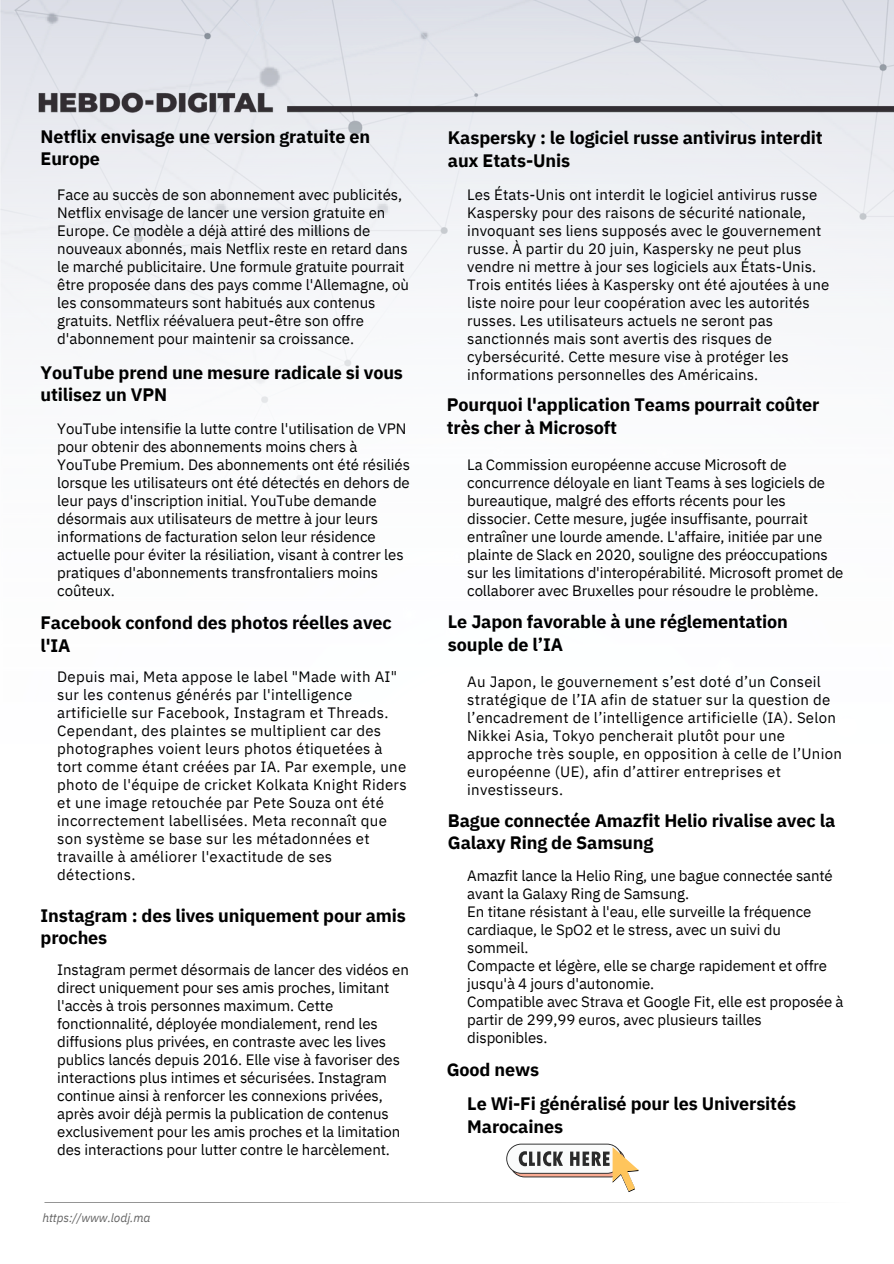
<style>
.page{position:relative;width:894px;height:1264px;background:#fff}
.page>*{position:absolute;margin:0;border:0;box-sizing:border-box;transform-origin:0 0}
.t1{font:700 18px/22.5px "IBM Plex Sans";letter-spacing:-.01em;color:#000}
.t2{font:15px/18px "IBM Plex Sans";letter-spacing:-.005em;color:#000}
.t3{font:15px/18px "IBM Plex Sans";letter-spacing:.02em;color:#000}
.t4{font:italic 12px "IBM Plex Sans";letter-spacing:-.01em;color:#646464}
</style>
<div class="page">
<img style="left:0;top:0;width:893px;height:1203px">
<svg style="left:44px;top:1201px;width:808px;height:1px"></svg>
<svg style="left:506px;top:1143px;width:132px;height:49px"></svg>
<h1 class="t1" style="left:41px;top:126px;width:331px;line-height:21.3px">Netflix envisage une version gratuite en<br>Europe</h1>
<h2 class="t2" style="left:57px;top:185px;width:353px">Face au succès de son abonnement avec publicités, Netflix envisage de lancer une version gratuite en Europe. Ce modèle a déjà attiré des millions de nouveaux abonnés, mais Netflix reste en retard dans le marché publicitaire. Une formule gratuite pourrait être proposée dans des pays comme l'Allemagne, où les consommateurs sont habitués aux contenus gratuits. Netflix réévaluera peut-être son offre d'abonnement pour maintenir sa croissance.</h2>
<h2 class="t1" style="left:41px;top:361px;width:364px">YouTube prend une mesure radicale si vous utilisez un VPN</h2>
<h1 class="t2" style="left:57px;top:419px;width:354px">YouTube intensifie la lutte contre l'utilisation de VPN pour obtenir des abonnements moins chers à YouTube Premium. Des abonnements ont été résiliés lorsque les utilisateurs ont été détectés en dehors de leur pays d'inscription initial. YouTube demande désormais aux utilisateurs de mettre à jour leurs informations de facturation selon leur résidence actuelle pour éviter la résiliation, visant à contrer les pratiques d'abonnements transfrontaliers moins coûteux.</h1>
<h2 class="t1" style="left:448px;top:126px;width:376px">Kaspersky : le logiciel russe antivirus interdit aux Etats-Unis</h2>
<h1 class="t2" style="left:467px;top:185px;width:363px">Les États-Unis ont interdit le logiciel antivirus russe Kaspersky pour des raisons de sécurité nationale, invoquant ses liens supposés avec le gouvernement russe. À partir du 20 juin, Kaspersky ne peut plus vendre ni mettre à jour ses logiciels aux États-Unis.<br>Trois entités liées à Kaspersky ont été ajoutées à une liste noire pour leur coopération avec les autorités russes. Les utilisateurs actuels ne seront pas sanctionnés mais sont avertis des risques de cybersécurité. Cette mesure vise à protéger les informations personnelles des Américains.</h1>
<h1 class="t1" style="left:446px;top:393px;width:374px">Pourquoi l'application Teams pourrait coûter très cher à Microsoft</h1>
<h2 class="t2" style="left:467px;top:455px;width:377px">La Commission européenne accuse Microsoft de concurrence déloyale en liant Teams à ses logiciels de bureautique, malgré des efforts récents pour les dissocier. Cette mesure, jugée insuffisante, pourrait entraîner une lourde amende. L'affaire, initiée par une plainte de Slack en 2020, souligne des préoccupations sur les limitations d'interopérabilité. Microsoft promet de collaborer avec Bruxelles pour résoudre le problème.</h2>
<h1 class="t1" style="left:41px;top:611px;width:352px">Facebook confond des photos réelles avec l'IA</h1>
<h2 class="t1" style="left:448px;top:610px;width:341px">Le Japon favorable à une réglementation souple de l’IA</h2>
<h1 class="t3" style="left:57px;top:667px;width:351px">Depuis mai, Meta appose le label "Made with AI" sur les contenus générés par l'intelligence artificielle sur Facebook, Instagram et Threads.<br>Cependant, des plaintes se multiplient car des photographes voient leurs photos étiquetées à tort comme étant créées par IA. Par exemple, une photo de l'équipe de cricket Kolkata Knight Riders et une image retouchée par Pete Souza ont été incorrectement labellisées. Meta reconnaît que son système se base sur les métadonnées et travaille à améliorer l'exactitude de ses détections.</h1>
<h2 class="t1" style="left:41px;top:904px;width:367px;line-height:21.9px">Instagram : des lives uniquement pour amis proches</h2>
<h1 class="t2" style="left:57px;top:960px;width:353px">Instagram permet désormais de lancer des vidéos en direct uniquement pour ses amis proches, limitant l'accès à trois personnes maximum. Cette fonctionnalité, déployée mondialement, rend les diffusions plus privées, en contraste avec les lives publics lancés depuis 2016. Elle vise à favoriser des interactions plus intimes et sécurisées. Instagram continue ainsi à renforcer les connexions privées, après avoir déjà permis la publication de contenus exclusivement pour les amis proches et la limitation des interactions pour lutter contre le harcèlement.</h1>
<h1 class="t4" style="left:43px;top:1209px;width:109px">https://www.lodj.ma</h1>
<h2 class="t3" style="left:467px;top:672px;width:376px">Au Japon, le gouvernement s’est doté d’un Conseil stratégique de l’IA afin de statuer sur la question de l’encadrement de l’intelligence artificielle (IA). Selon Nikkei Asia, Tokyo pencherait plutôt pour une approche très souple, en opposition à celle de l’Union européenne (UE), afin d’attirer entreprises et investisseurs.</h2>
<h1 class="t1" style="left:448px;top:808px;width:389px">Bague connectée Amazfit Helio rivalise avec la<br>Galaxy Ring de Samsung</h1>
<h2 class="t2" style="left:467px;top:866px;width:377px">Amazfit lance la Helio Ring, une bague connectée santé avant la Galaxy Ring de Samsung.<br>En titane résistant à l'eau, elle surveille la fréquence cardiaque, le SpO2 et le stress, avec un suivi du sommeil.<br>Compacte et légère, elle se charge rapidement et offre jusqu'à 4 jours d'autonomie.<br>Compatible avec Strava et Google Fit, elle est proposée à partir de 299,99 euros, avec plusieurs tailles disponibles.</h2>
<h1 class="t1" style="left:446px;top:1058px;width:94px">Good news</h1>
<p class="t1" style="left:467px;top:1092px;width:330px">Le Wi-Fi généralisé pour les Universités<br>Marocaines</p>
</div>
